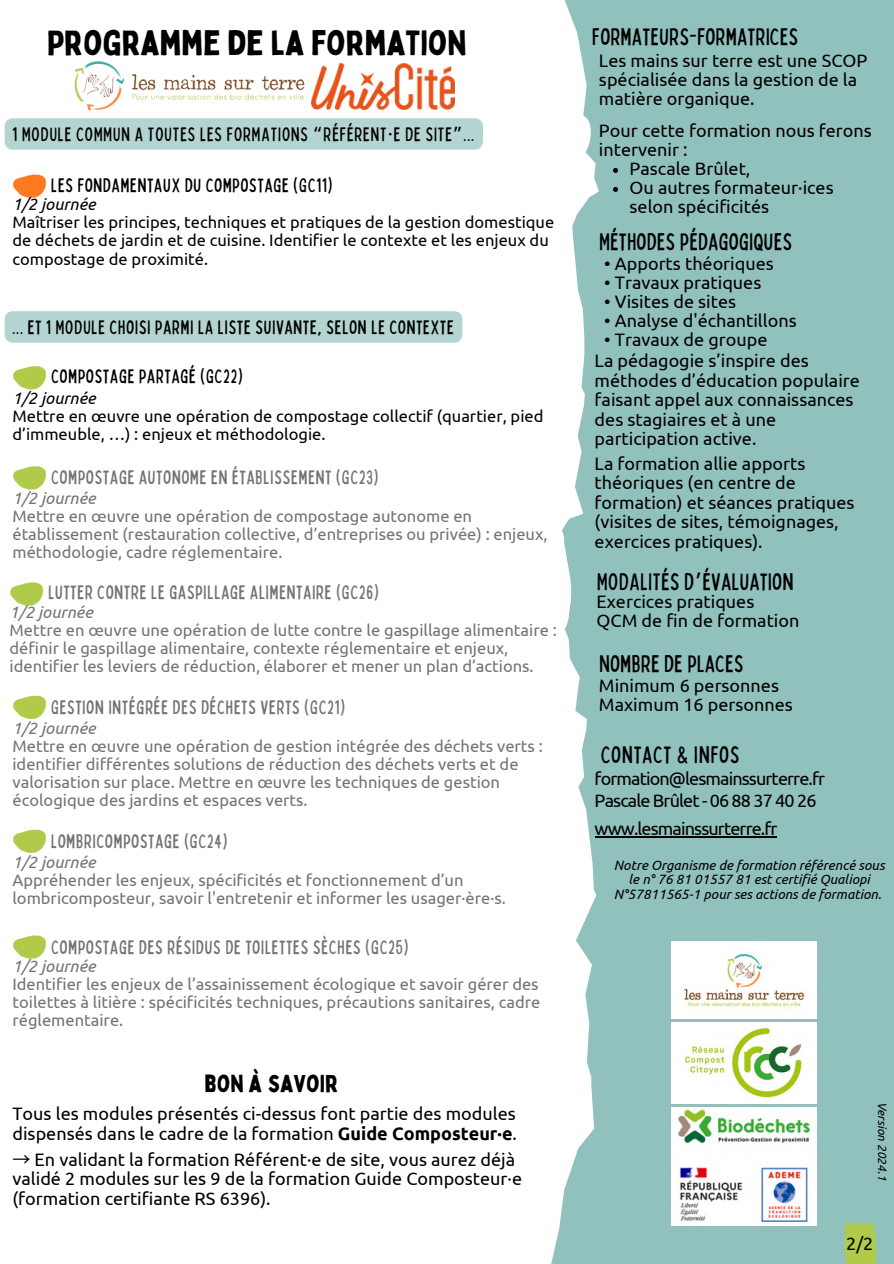
<style>
.page{position:relative;width:894px;height:1264px;background:#fff}
.page>*{position:absolute;margin:0;border:0;box-sizing:border-box;transform-origin:0 0}
.t1{font:34.5px "Bobby Jones";color:#000}
.t2{font:condensed 24px "Bobby Jones";letter-spacing:.03em;color:#000}
.t3{font:condensed 24px "Bobby Jones";letter-spacing:.05em;color:#000}
.t4{font:24px "Bobby Jones";color:#000}
.t5{font:condensed 19.5px "Bobby Jones";letter-spacing:.05em;color:#737373}
.t6{font:condensed 19.5px "Bobby Jones";letter-spacing:.05em;color:#000}
.t7{font:18px/19.5px "Ubuntu";color:#000}
.t8{font:18px/21.5px "Ubuntu";letter-spacing:-.05em;color:#000}
.t9{font:16.5px/18px "Ubuntu";color:#737373}
.t10{font:16.5px/18px "Ubuntu";color:#000}
.t11{font:italic 13.5px/14.7px "Ubuntu";color:#000;text-align:center}
.t12{font:italic 12px "Ubuntu";color:#000}
.s1{font-family:"Noto Sans Gurmukhi";font-stretch:normal}
.s2{font-family:"Noto Sans";font-stretch:normal}
.s3{font-style:italic}
.s4{font-weight:700}
.s5{font-family:"Noto Sans CJ Ksc"}
</style>
<div class="page">
<svg style="left:551px;top:0;width:342px;height:1263px;background:#9bc6c3"></svg>
<svg style="left:551px;top:506px;width:29px;height:144px"></svg>
<svg style="left:551px;top:110px;width:40px;height:64px"></svg>
<svg style="left:13px;top:175px;width:33px;height:23px"></svg>
<svg style="left:10px;top:582px;width:33px;height:23px"></svg>
<svg style="left:13px;top:935px;width:33px;height:23px"></svg>
<svg style="left:13px;top:466px;width:33px;height:23px"></svg>
<svg style="left:844px;top:1220px;width:33px;height:43px"></svg>
<img style="left:671px;top:1022px;width:144px;height:81px">
<img style="left:671px;top:1107px;width:144px;height:117px">
<img style="left:671px;top:941px;width:144px;height:77px">
<svg style="left:13px;top:829px;width:33px;height:24px"></svg>
<svg style="left:13px;top:695px;width:33px;height:24px"></svg>
<svg style="left:13px;top:366px;width:33px;height:23px"></svg>
<img style="left:323px;top:63px;width:131px;height:46px">
<img style="left:74px;top:61px;width:249px;height:50px">
<svg style="left:612px;top:168px;width:5px;height:5px"></svg>
<svg style="left:612px;top:187px;width:5px;height:5px"></svg>
<div style="left:5px;top:118px;width:478px;height:32px;background:#b3d4d1"></div>
<div style="left:5px;top:311px;width:457px;height:32px;background:#b3d4d1"></div>
<hr style="left:594px;top:835px;width:182px;height:2px;background:#000">
<h4 class="t1" style="left:47px;top:21px;width:421px">PROGRAMME DE LA FORMATION</h4>
<p class="t6" style="left:12px;top:122px;width:463px">1 MODULE COMMUN A TOUTES LES FORMATIONS <span class="s1">“</span>RÉFÉRENT<span class="s2">·</span>E DE SITE<span class="s1">”</span>...</p>
<h4 class="t6" style="left:51px;top:173px;width:282px">LES FONDAMENTAUX DU COMPOSTAGE (GC11)</h4>
<h1 class="t10" style="left:12px;top:195px;width:543px"><span class="s3">1/2 journée<br></span>Maîtriser les principes, techniques et pratiques de la gestion domestique de déchets de jardin et de cuisine. Identifier le contexte et les enjeux du compostage de proximité.</h1>
<h5 class="t6" style="left:12px;top:315px;width:442px">... ET 1 MODULE CHOISI PARMI LA LISTE SUIVANTE, SELON LE CONTEXTE</h5>
<h2 class="t6" style="left:51px;top:364px;width:193px">COMPOSTAGE PARTAGÉ (GC22)</h2>
<h4 class="t10" style="left:12px;top:388px;width:532px"><span class="s3">1/2 journée<br></span>Mettre en œuvre une opération de compostage collectif (quartier, pied d’immeuble, …) : enjeux et méthodologie.</h4>
<p class="t5" style="left:51px;top:464px;width:328px">COMPOSTAGE AUTONOME EN ÉTABLISSEMENT (GC23)</p>
<h2 class="t9" style="left:12px;top:488px;width:536px"><span class="s3">1/2 journée<br></span>Mettre en œuvre une opération de compostage autonome en établissement (restauration collective, d’entreprises ou privée) : enjeux, méthodologie, cadre réglementaire.</h2>
<h2 class="t5" style="left:48px;top:580px;width:331px">LUTTER CONTRE LE GASPILLAGE ALIMENTAIRE (GC26)</h2>
<h4 class="t9" style="left:10px;top:603px;width:548px"><span class="s3">1/2 journée<br></span>Mettre en œuvre une opération de lutte contre le gaspillage alimentaire : définir le gaspillage alimentaire, contexte réglementaire et enjeux, identifier les leviers de réduction, élaborer et mener un plan d’actions.</h4>
<h4 class="t5" style="left:51px;top:694px;width:295px">GESTION INTÉGRÉE DES DÉCHETS VERTS (GC21)</h4>
<h2 class="t9" style="left:12px;top:719px;width:531px"><span class="s3">1/2 journée<br></span>Mettre en œuvre une opération de gestion intégrée des déchets verts : identifier différentes solutions de réduction des déchets verts et de valorisation sur place. Mettre en œuvre les techniques de gestion écologique des jardins et espaces verts.</h2>
<h4 class="t5" style="left:51px;top:828px;width:177px">LOMBRICOMPOSTAGE (GC24)</h4>
<h4 class="t9" style="left:12px;top:853px;width:495px"><span class="s3">1/2 journée<br></span>Appréhender les enjeux, spécificités et fonctionnement d’un lombricomposteur, savoir l'entretenir et informer les usager·ère·s.</h4>
<h4 class="t5" style="left:51px;top:934px;width:358px">COMPOSTAGE DES RÉSIDUS DE TOILETTES SÈCHES (GC25)</h4>
<p class="t9" style="left:12px;top:956px;width:529px"><span class="s3">1/2 journée<br></span>Identifier les enjeux de l’assainissement écologique et savoir gérer des toilettes à litière : spécificités techniques, précautions sanitaires, cadre réglementaire.</p>
<h3 class="t4" style="left:204px;top:1068px;width:135px">BON À SAVOIR</h3>
<h4 class="t7" style="left:12px;top:1103px;width:506px">Tous les modules présentés ci-dessus font partie des modules dispensés dans le cadre de la formation <span class="s4">Guide Composteur·e</span>.</h4>
<p class="t7" style="left:12px;top:1149px;width:511px"><span class="s5">→</span> En validant la formation Référent·e de site, vous aurez déjà validé 2 modules sur les 9 de la formation Guide Composteur·e (formation certifiante RS 6396).</p>
<p class="t2" style="left:592px;top:22px;width:207px">FORMATEURS-FORMATRICES</p>
<p class="t7" style="left:598px;top:51px;width:270px;line-height:19px">Les mains sur terre est une SCOP spécialisée dans la gestion de la matière organique.</p>
<p class="t7" style="left:598px;top:121px;width:274px;line-height:19px">Pour cette formation nous ferons intervenir :</p>
<p class="t7" style="left:629px;top:158px;width:122px">Pascale Brûlet,</p>
<p class="t7" style="left:629px;top:178px;width:205px;line-height:19px">Ou autres formateur·ices selon spécificités</p>
<p class="t2" style="left:599px;top:226px;width:194px">MÉTHODES PÉDAGOGIQUES</p>
<p class="t7" style="left:604px;top:253px;width:171px">• Apports théoriques</p>
<p class="t7" style="left:604px;top:272px;width:159px">• Travaux pratiques</p>
<p class="t7" style="left:604px;top:291px;width:133px">• Visites de sites</p>
<p class="t7" style="left:604px;top:311px;width:194px">• Analyse d'échantillons</p>
<p class="t7" style="left:604px;top:330px;width:165px">• Travaux de groupe</p>
<h2 class="t7" style="left:594px;top:350px;width:267px">La pédagogie s’inspire des méthodes d’éducation populaire faisant appel aux connaissances des stagiaires et à une participation active.</h2>
<h4 class="t7" style="left:594px;top:453px;width:261px">La formation allie apports théoriques (en centre de formation) et séances pratiques (visites de sites, témoignages, exercices pratiques).</h4>
<p class="t2" style="left:597px;top:566px;width:198px">MODALITÉS D<span class="s1">’</span>ÉVALUATION</p>
<h4 class="t7" style="left:596px;top:591px;width:204px">Exercices pratiques<br>QCM de fin de formation</h4>
<h6 class="t2" style="left:599px;top:648px;width:146px">NOMBRE DE PLACES</h6>
<h4 class="t7" style="left:598px;top:676px;width:195px">Minimum 6 personnes<br>Maximum 16 personnes</h4>
<h4 class="t3" style="left:600px;top:739px;width:140px">CONTACT &amp; INFOS</h4>
<p class="t8" style="left:594px;top:767px;width:232px">formation@lesmainssurterre.fr<br>Pascale Brûlet - 06 88 37 40 26</p>
<h5 class="t8" style="left:594px;top:817px;width:184px">www.lesmainssurterre.fr</h5>
<h4 class="t11" style="left:613px;top:857px;width:272px">Notre Organisme de formation référencé sous le n° 76 81 01557 81 est certifié Qualiopi<br>N°57811565-1 pour ses actions de formation.</h4>
<h4 class="t12" style="left:889px;top:1101px;width:80px;rotate:90deg">Version 2024.1</h4>
<h5 class="t7" style="left:845px;top:1233px;width:29px">2/2</h5>
</div>
